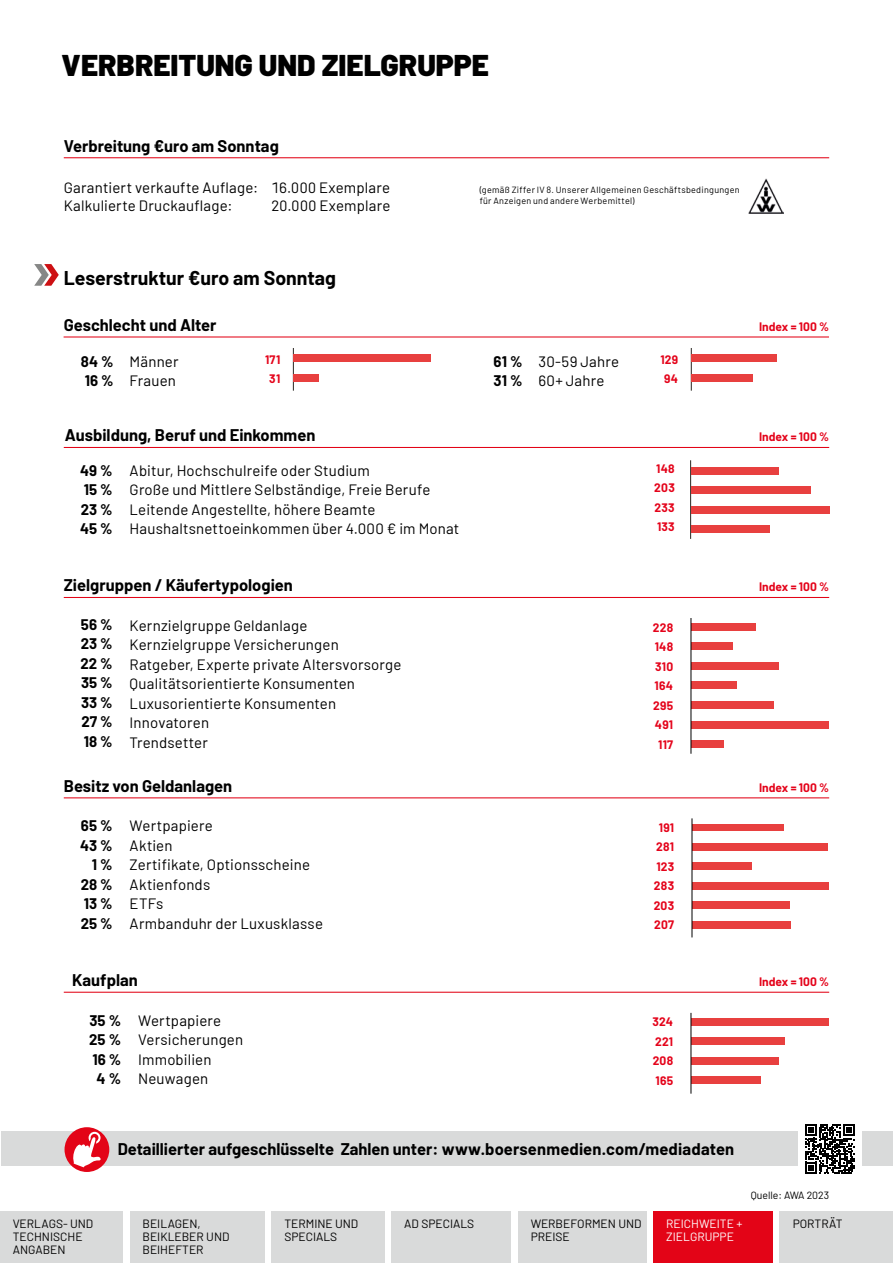
<style>
.page{position:relative;width:893px;height:1263px;background:#fff}
.page>*{position:absolute;margin:0;border:0;box-sizing:border-box;transform-origin:0 0}
.t1{font:900 30px "Barlow";color:#000}
.t2{font:700 19.5px "Barlow";color:#000}
.t3{font:700 16.5px "Barlow";color:#000}
.t4{font:15px/19.5px "Barlow";letter-spacing:.01em;color:#000}
.t5{font:700 15px/19.5px "Barlow";color:#000}
.t6{font:12px/12.8px "Barlow";color:#000}
.t7{font:700 12px/19.5px "Barlow";letter-spacing:.02em;color:#e4031a;text-align:center}
.t8{font:700 12px "Barlow";color:#e4031a}
.t9{font:12px "Barlow";color:#fff}
.t10{font:10.5px "Barlow";color:#000}
.t11{font:9px/10.8px "Barlow";letter-spacing:.035em;color:#000}
</style>
<div class="page">
<div style="left:0;top:1212px;width:123px;height:51px;background:#d9dada"></div>
<div style="left:130px;top:1212px;width:135px;height:51px;background:#d9dada"></div>
<div style="left:272px;top:1212px;width:113px;height:51px;background:#d9dada"></div>
<div style="left:392px;top:1212px;width:119px;height:51px;background:#d9dada"></div>
<div style="left:518px;top:1212px;width:129px;height:51px;background:#d9dada"></div>
<div style="left:780px;top:1212px;width:113px;height:51px;background:#d9dada"></div>
<div style="left:653px;top:1212px;width:120px;height:51px;background:#e30417"></div>
<svg style="left:34px;top:264px;width:25px;height:22px"></svg>
<hr style="left:64px;top:157px;width:765px;height:1px;background:#e30417">
<hr style="left:293px;top:348px;width:1px;height:43px;background:#292621">
<hr style="left:691px;top:348px;width:1px;height:43px;background:#292621">
<div style="left:294px;top:355px;width:137px;height:7px;background:#e8403f"></div>
<div style="left:294px;top:375px;width:25px;height:7px;background:#e8403f"></div>
<div style="left:692px;top:354px;width:85px;height:7px;background:#e8403f"></div>
<div style="left:692px;top:375px;width:61px;height:7px;background:#e8403f"></div>
<hr style="left:690px;top:460px;width:1px;height:79px;background:#292621">
<div style="left:691px;top:467px;width:87px;height:7px;background:#e8403f"></div>
<div style="left:691px;top:487px;width:120px;height:7px;background:#e8403f"></div>
<div style="left:691px;top:525px;width:79px;height:7px;background:#e8403f"></div>
<div style="left:691px;top:506px;width:138px;height:7px;background:#e8403f"></div>
<div style="left:691px;top:623px;width:65px;height:7px;background:#e8403f"></div>
<div style="left:691px;top:643px;width:42px;height:7px;background:#e8403f"></div>
<div style="left:691px;top:662px;width:88px;height:7px;background:#e8403f"></div>
<div style="left:691px;top:682px;width:46px;height:7px;background:#e8403f"></div>
<div style="left:691px;top:702px;width:83px;height:7px;background:#e8403f"></div>
<div style="left:691px;top:721px;width:138px;height:7px;background:#e8403f"></div>
<div style="left:691px;top:740px;width:33px;height:7px;background:#e8403f"></div>
<hr style="left:691px;top:618px;width:1px;height:136px;background:#000">
<div style="left:692px;top:824px;width:92px;height:7px;background:#e8403f"></div>
<div style="left:692px;top:843px;width:136px;height:7px;background:#e8403f"></div>
<div style="left:692px;top:863px;width:60px;height:7px;background:#e8403f"></div>
<div style="left:692px;top:882px;width:137px;height:7px;background:#e8403f"></div>
<div style="left:692px;top:902px;width:98px;height:7px;background:#e8403f"></div>
<div style="left:692px;top:921px;width:99px;height:7px;background:#e8403f"></div>
<hr style="left:692px;top:818px;width:1px;height:119px;background:#000">
<div style="left:691px;top:1018px;width:138px;height:7px;background:#e8403f"></div>
<div style="left:691px;top:1038px;width:94px;height:7px;background:#e8403f"></div>
<div style="left:691px;top:1057px;width:88px;height:7px;background:#e8403f"></div>
<div style="left:691px;top:1076px;width:70px;height:7px;background:#e8403f"></div>
<hr style="left:691px;top:1013px;width:1px;height:81px;background:#000">
<hr style="left:64px;top:336px;width:765px;height:1px;background:#e30417">
<hr style="left:64px;top:447px;width:765px;height:1px;background:#e30417">
<hr style="left:64px;top:597px;width:765px;height:1px;background:#e30417">
<hr style="left:64px;top:797px;width:765px;height:1px;background:#e30417">
<hr style="left:64px;top:992px;width:765px;height:1px;background:#e30417">
<div style="left:2px;top:1132px;width:891px;height:34px;background:#d9dada"></div>
<div style="left:65px;top:1127px;width:44px;height:45px;background:#e30417;border-radius:50%"></div>
<svg style="left:72px;top:1132px;width:29px;height:35px"></svg>
<div style="left:798px;top:1117px;width:64px;height:64px;background:#fff"></div>
<svg style="left:805px;top:1124px;width:50px;height:50px"></svg>
<img style="left:749px;top:178px;width:35px;height:35px">
<h1 class="t1" style="left:62px;top:43px;width:429px">VERBREITUNG UND ZIELGRUPPE</h1>
<p class="t3" style="left:64px;top:134px;width:217px">Verbreitung €uro am Sonntag</p>
<p class="t4" style="left:64px;top:178px;width:196px;line-height:18px">Garantiert verkaufte Auflage:<br>Kalkulierte Druckauflage:</p>
<p class="t4" style="left:271px;top:178px;width:120px;line-height:18px">16.000 Exemplare<br>20.000 Exemplare</p>
<h2 class="t2" style="left:64px;top:263px;width:274px">Leserstruktur €uro am Sonntag</h2>
<p class="t11" style="left:480px;top:183px;width:262px">(gemäß Ziffer IV 8. Unserer Allgemeinen Geschäftsbedingungen für Anzeigen und andere Werbemittel)</p>
<p class="t3" style="left:64px;top:312px;width:154px">Geschlecht und Alter</p>
<p class="t8" style="left:759px;top:317px;width:72px">Index = 100 %</p>
<p class="t4" style="left:130px;top:350px;width:50px">Männer<br>Frauen</p>
<p class="t4" style="left:538px;top:350px;width:82px">30-59 Jahre<br>60+ Jahre</p>
<p class="t7" style="left:265px;top:349px;width:17px">171<br>31</p>
<p class="t7" style="left:660px;top:349px;width:19px">129<br>94</p>
<p class="t5" style="left:81px;top:350px;width:34px">84 %<br>16 %</p>
<p class="t5" style="left:493px;top:350px;width:30px">61 %<br>31 %</p>
<p class="t3" style="left:65px;top:423px;width:252px">Ausbildung, Beruf und Einkommen</p>
<p class="t8" style="left:759px;top:427px;width:72px">Index = 100 %</p>
<p class="t5" style="left:80px;top:460px;width:34px;text-align:justify">49 % 15 % 23 % 45 %</p>
<p class="t7" style="left:654px;top:458px;width:22px;text-align:justify">148<br>203<br>233<br>133</p>
<p class="t4" style="left:130px;top:460px;width:331px">Abitur, Hochschulreife oder Studium<br>Große und Mittlere Selbständige, Freie Berufe Leitende Angestellte, höhere Beamte Haushaltsnettoeinkommen über 4.000 € im Monat</p>
<p class="t3" style="left:64px;top:573px;width:231px">Zielgruppen / Käufertypologien</p>
<p class="t8" style="left:759px;top:578px;width:72px">Index = 100 %</p>
<p class="t5" style="left:80px;top:613px;width:34px;text-align:justify">56 % 23 % 22 % 35 % 33 % 27 % 18 %</p>
<p class="t7" style="left:653px;top:616px;width:22px">228<br>148<br>310<br>164<br>295<br>491<br>117</p>
<p class="t4" style="left:130px;top:614px;width:273px">Kernzielgruppe Geldanlage<br>Kernzielgruppe Versicherungen<br>Ratgeber, Experte private Altersvorsorge<br>Qualitätsorientierte Konsumenten<br>Luxusorientierte Konsumenten<br>Innovatoren<br>Trendsetter</p>
<p class="t3" style="left:64px;top:773px;width:170px">Besitz von Geldanlagen</p>
<p class="t8" style="left:759px;top:778px;width:72px">Index = 100 %</p>
<p class="t4" style="left:130px;top:815px;width:195px">Wertpapiere<br>Aktien<br>Zertifikate, Optionsscheine<br>Aktienfonds<br>ETFs<br>Armbanduhr der Luxusklasse</p>
<p class="t5" style="left:80px;top:815px;width:34px;text-align:right">65 %<br>43 %<br>1 %<br>28 %<br>13 %<br>25 %</p>
<p class="t7" style="left:654px;top:817px;width:22px">191<br>281<br>123<br>283<br>203<br>207</p>
<p class="t3" style="left:72px;top:968px;width:67px">Kaufplan</p>
<p class="t8" style="left:759px;top:973px;width:72px">Index = 100 %</p>
<p class="t4" style="left:138px;top:1009px;width:107px">Wertpapiere<br>Versicherungen<br>Immobilien<br>Neuwagen</p>
<p class="t5" style="left:89px;top:1009px;width:33px;text-align:center">35 %<br>25 %<br>16 %<br>4 %</p>
<p class="t7" style="left:652px;top:1011px;width:22px;text-align:justify">324<br>221<br>208<br>165</p>
<p class="t3" style="left:118px;top:1137px;width:618px">Detaillierter aufgeschlüsselte Zahlen unter: www.boersenmedien.com/mediadaten</p>
<p class="t10" style="left:751px;top:1188px;width:80px">Quelle: AWA 2023</p>
<p class="t6" style="left:13px;top:1216px;width:82px">VERLAGS- UND<br>TECHNISCHE<br>ANGABEN</p>
<p class="t6" style="left:142px;top:1216px;width:88px">BEILAGEN,<br>BEIKLEBER UND<br>BEIHEFTER</p>
<p class="t6" style="left:284px;top:1216px;width:75px">TERMINE UND<br>SPECIALS</p>
<p class="t6" style="left:404px;top:1216px;width:71px">AD SPECIALS</p>
<p class="t6" style="left:531px;top:1216px;width:112px">WERBEFORMEN UND<br>PREISE</p>
<p class="t9" style="left:666px;top:1215px;width:78px">REICHWEITE +</p>
<p class="t6" style="left:793px;top:1216px;width:51px">PORTRÄT</p>
<p class="t9" style="left:666px;top:1228px;width:69px">ZIELGRUPPE</p>
</div>
